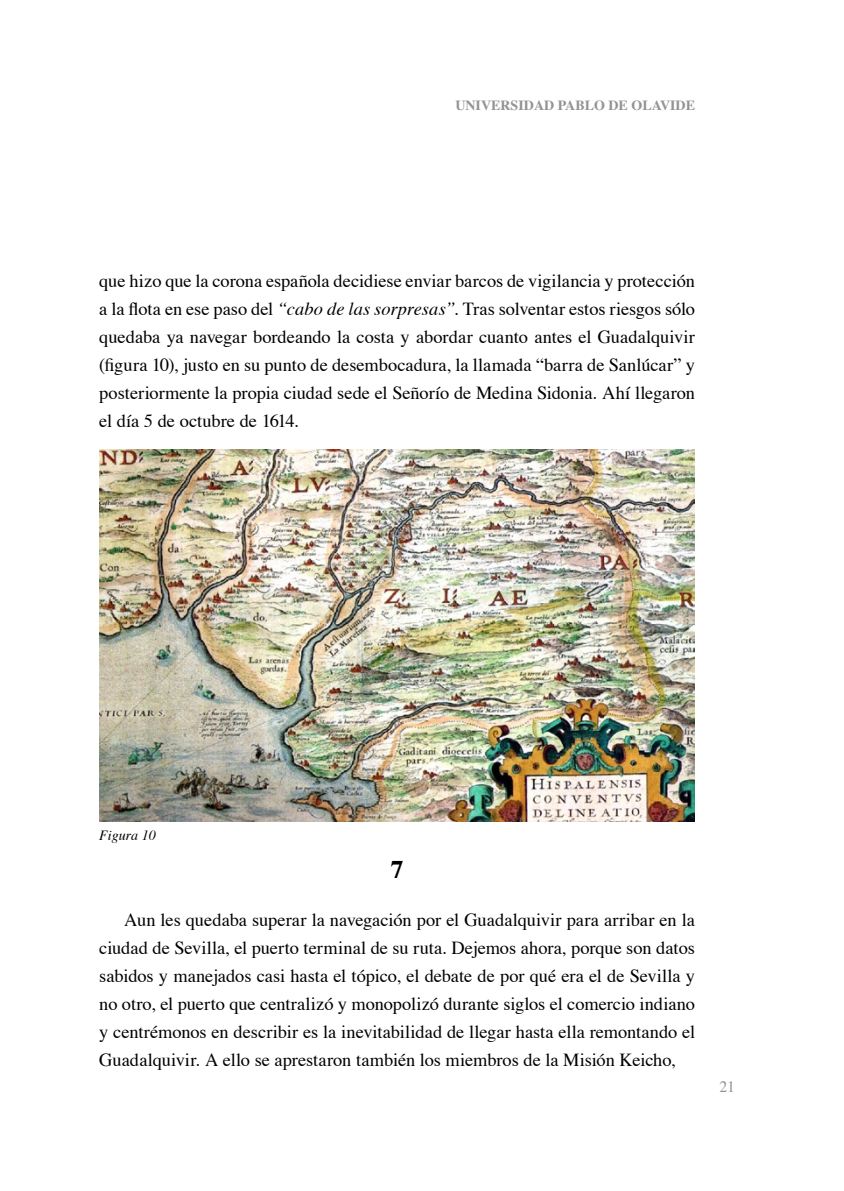
<style>
.page{position:relative;width:844px;height:1191px;background:#fff}
.page>*{position:absolute;margin:0;border:0;box-sizing:border-box;transform-origin:0 0}
.t1{font:700 25.38px "Times";color:#000}
.t2{font:18.38px/28px "Times";letter-spacing:-.005em;color:#000;text-align:justify}
.t3{font:15.75px "Times";color:#929395}
.t4{font:700 14px "Times";color:#929395}
.t5{font:italic 14px "Times";color:#000}
.s1{font-style:italic}
</style>
<div class="page">
<img style="left:99px;top:449px;width:595px;height:372px">
<p class="t4" style="left:455px;top:92px;width:241px">UNIVERSIDAD PABLO DE OLAVIDE</p>
<p class="t2" style="left:99px;top:265px;width:597px">que hizo que la corona española decidiese enviar barcos de vigilancia y protección a la flota en ese paso del <span class="s1">“cabo de las sorpresas”</span>. Tras solventar estos riesgos sólo quedaba ya navegar bordeando la costa y abordar cuanto antes el Guadalquivir (figura 10), justo en su punto de desembocadura, la llamada “barra de Sanlúcar” y posteriormente la propia ciudad sede el Señorío de Medina Sidonia. Ahí llegaron el día 5 de octubre de 1614.</p>
<p class="t5" style="left:99px;top:822px;width:58px">Figura 10</p>
<h1 class="t1" style="left:391px;top:845px;width:14px">7</h1>
<p class="t2" style="left:99px;top:904px;width:597px;text-indent:25px">Aun les quedaba superar la navegación por el Guadalquivir para arribar en la ciudad de Sevilla, el puerto terminal de su ruta. Dejemos ahora, porque son datos sabidos y manejados casi hasta el tópico, el debate de por qué era el de Sevilla y no otro, el puerto que centralizó y monopolizó durante siglos el comercio indiano y centrémonos en describir es la inevitabilidad de llegar hasta ella remontando el Guadalquivir. A ello se aprestaron también los miembros de la Misión Keicho,</p>
<p class="t3" style="left:719px;top:1072px;width:17px">21</p>
</div>
